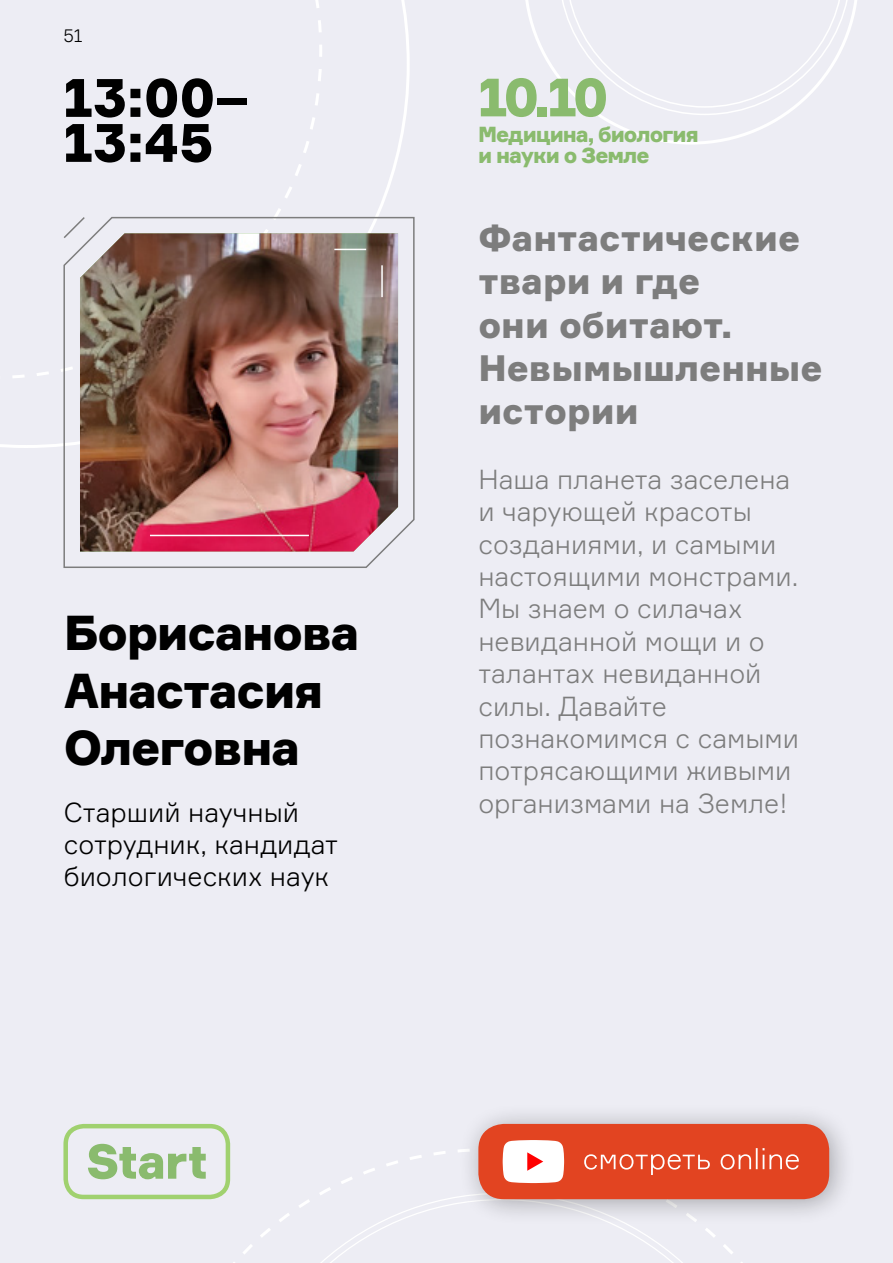
<style>
.page{position:relative;width:893px;height:1263px;background:#ededf4}
.page>*{position:absolute;margin:0;border:0;box-sizing:border-box;transform-origin:0 0}
.t1{font:900 54px/45px "Formular";color:#000}
.t2{font:900 53.85px "Formular";color:#8abb6e}
.t3{font:900 48px/57.6px "Formular";letter-spacing:-.03em;color:#000}
.t4{font:900 36px/43.2px "Formular";color:#7d7d7d}
.t5{font:300 27px/32.4px "Formular";color:#7d7d7d}
.t6{font:300 27px/32.4px "Formular";color:#000}
.t7{font:900 21.3px/21.3px "Formular";letter-spacing:-.05em;color:#8abb6e}
.t8{font:300 18px "Formular";color:#000}
</style>
<div class="page">
<svg style="left:0;top:0;width:410px;height:448px"></svg>
<svg style="left:525px;top:0;width:332px;height:144px"></svg>
<div style="left:458px;top:1103px;width:399px;height:123px;background:#000;opacity:.3"></div>
<div style="left:478px;top:1124px;width:351px;height:75px;background:#e24421;border-radius:26px"></div>
<svg style="left:63px;top:215px;width:352px;height:353px"></svg>
<img style="left:80px;top:233px;width:318px;height:318px">
<hr style="left:150px;top:535px;width:159px;height:1px;background:#fff">
<hr style="left:334px;top:249px;width:32px;height:1px;background:#fff">
<hr style="left:381px;top:265px;width:2px;height:32px;background:#fff">
<svg style="left:62px;top:215px;width:24px;height:25px"></svg>
<div style="left:63px;top:1124px;width:167px;height:75px;border:4px solid #a0d16f;border-radius:18px"></div>
<svg style="left:88px;top:1140px;width:742px;height:123px"></svg>
<p class="t8" style="left:63px;top:24px;width:21px">51</p>
<h1 class="t1" style="left:63px;top:74px;width:187px">13:00–<br>13:45</h1>
<h3 class="t3" style="left:64px;top:603px;width:297px">Борисанова<br>Анастасия<br>Олеговна</h3>
<p class="t6" style="left:64px;top:795px;width:276px">Старший научный сотрудник, кандидат биологических наук</p>
<h2 class="t2" style="left:478px;top:63px;width:132px">10.10</h2>
<p class="t7" style="left:478px;top:123px;width:222px">Медицина, биология и науки о Земле</p>
<h3 class="t4" style="left:478px;top:216px;width:346px">Фантастические твари и где<br>они обитают.<br>Невымышленные истории</h3>
<p class="t5" style="left:478px;top:462px;width:322px">Наша планета заселена и чарующей красоты созданиями, и самыми настоящими монстрами.<br>Мы знаем о силачах невиданной мощи и о талантах невиданной силы. Давайте познакомимся с самыми потрясающими живыми организмами на Земле!</p>
</div>
